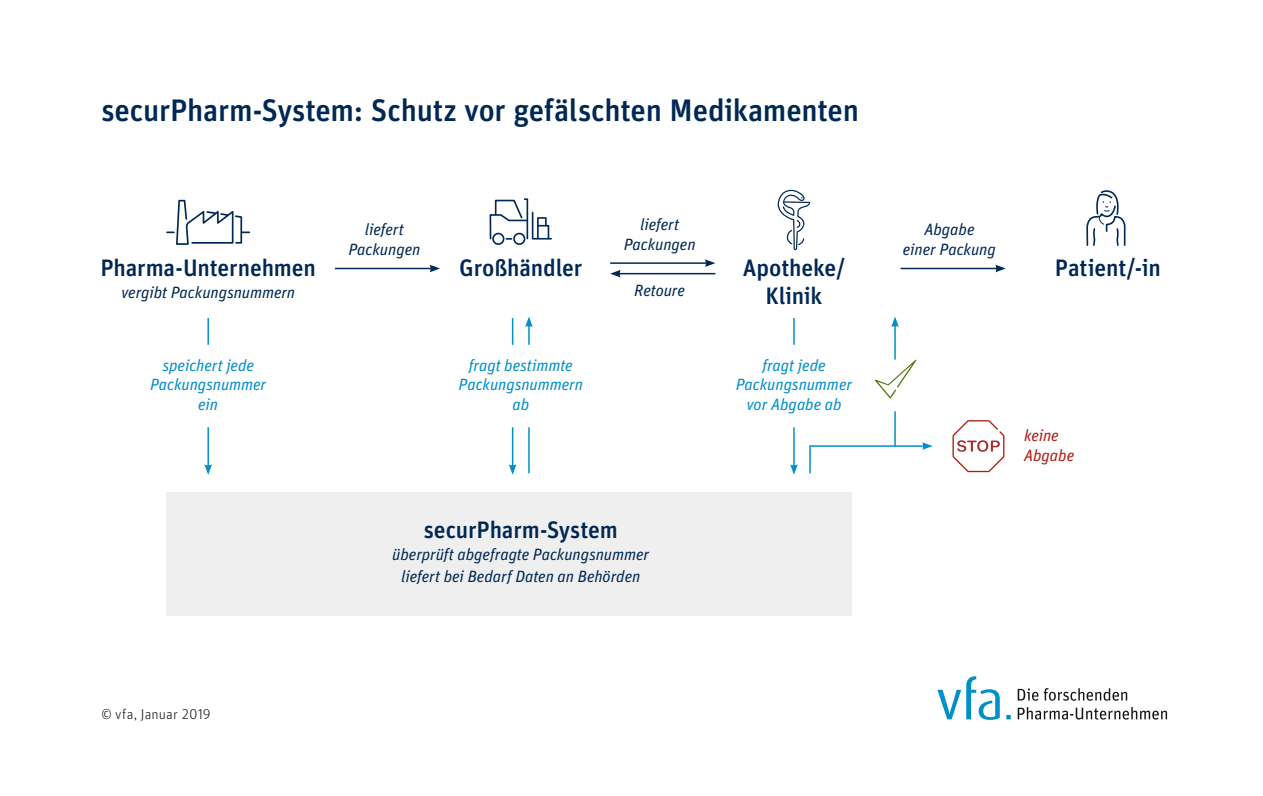
<style>
.page{position:relative;width:1263px;height:796px;background:#fff}
.page>*{position:absolute;margin:0;border:0;box-sizing:border-box;transform-origin:0 0}
.t1{font:500 31.05px "Unit Pro";letter-spacing:-.01em;color:#002854}
.t2{font:500 23.7px/28.5px "Unit Pro";letter-spacing:-.005em;color:#002854;text-align:center}
.t3{font:italic 16.35px/19.6px "Unit Pro";letter-spacing:-.005em;color:#002854;text-align:center}
.t4{font:italic 16.35px/19.6px "Unit Pro";letter-spacing:-.005em;color:#008fc8;text-align:center}
.t5{font:italic 16.35px/19.6px "Unit Pro";letter-spacing:-.005em;color:#b11c0e}
.t6{font:300 14.25px "Unit Pro";letter-spacing:.015em;color:#1f2020}
</style>
<div class="page">
<svg style="left:1018px;top:688px;width:20px;height:12px"></svg>
<svg style="left:1044px;top:688px;width:83px;height:12px"></svg>
<svg style="left:1018px;top:707px;width:149px;height:12px"></svg>
<svg style="left:937px;top:676px;width:63px;height:43px"></svg>
<svg style="left:1006px;top:715px;width:5px;height:4px"></svg>
<svg style="left:875px;top:359px;width:41px;height:39px"></svg>
<hr style="left:207px;top:318px;width:2px;height:26px;background:#008fc8">
<hr style="left:894px;top:411px;width:2px;height:35px;background:#008fc8">
<hr style="left:894px;top:324px;width:2px;height:35px;background:#008fc8">
<svg style="left:891px;top:316px;width:8px;height:11px"></svg>
<svg style="left:809px;top:442px;width:124px;height:32px"></svg>
<hr style="left:335px;top:267px;width:97px;height:2px;background:#002854">
<svg style="left:430px;top:264px;width:10px;height:8px"></svg>
<hr style="left:900px;top:267px;width:97px;height:2px;background:#002854">
<svg style="left:995px;top:264px;width:11px;height:8px"></svg>
<hr style="left:793px;top:318px;width:2px;height:26px;background:#008fc8">
<hr style="left:793px;top:427px;width:2px;height:39px;background:#008fc8">
<svg style="left:790px;top:464px;width:8px;height:10px"></svg>
<hr style="left:528px;top:427px;width:2px;height:46px;background:#008fc8">
<hr style="left:528px;top:324px;width:2px;height:20px;background:#008fc8">
<svg style="left:525px;top:316px;width:8px;height:11px"></svg>
<svg style="left:512px;top:318px;width:1px;height:26px"></svg>
<hr style="left:512px;top:427px;width:1px;height:39px;background:#008fc8">
<svg style="left:509px;top:464px;width:7px;height:10px"></svg>
<div style="left:492px;top:232px;width:12px;height:13px;border:2px solid #002854;border-radius:50%"></div>
<div style="left:513px;top:232px;width:12px;height:13px;border:2px solid #002854;border-radius:50%"></div>
<svg style="left:489px;top:198px;width:63px;height:42px"></svg>
<hr style="left:610px;top:262px;width:97px;height:2px;background:#002854">
<svg style="left:705px;top:259px;width:10px;height:8px"></svg>
<hr style="left:618px;top:273px;width:97px;height:1px;background:#002854">
<svg style="left:610px;top:270px;width:11px;height:7px"></svg>
<svg style="left:777px;top:189px;width:33px;height:61px"></svg>
<svg style="left:166px;top:200px;width:84px;height:45px"></svg>
<hr style="left:207px;top:427px;width:2px;height:39px;background:#008fc8">
<svg style="left:204px;top:464px;width:8px;height:10px"></svg>
<svg style="left:1086px;top:190px;width:40px;height:56px"></svg>
<svg style="left:952px;top:420px;width:52px;height:52px"></svg>
<div style="left:167px;top:491px;width:685px;height:124px;background:#efefef"></div>
<h1 class="t1" style="left:101px;top:90px;width:759px">securPharm-System: Schutz vor gefälschten Medikamenten</h1>
<p class="t3" style="left:624px;top:214px;width:73px">liefert<br>Packungen</p>
<p class="t3" style="left:634px;top:280px;width:52px">Retoure</p>
<p class="t3" style="left:348px;top:220px;width:73px">liefert<br>Packungen</p>
<p class="t3" style="left:903px;top:220px;width:94px">Abgabe<br>einer Packung</p>
<h2 class="t2" style="left:743px;top:253px;width:104px">Apotheke/<br>Klinik</h2>
<h2 class="t2" style="left:100px;top:253px;width:217px">Pharma-Unternehmen</h2>
<h2 class="t2" style="left:1055px;top:253px;width:107px">Patient/-in</h2>
<p class="t3" style="left:121px;top:282px;width:176px">vergibt Packungsnummern</p>
<h2 class="t2" style="left:459px;top:253px;width:124px">Großhändler</h2>
<p class="t4" style="left:459px;top:355px;width:126px">fragt bestimmte<br>Packungsnummern ab</p>
<p class="t4" style="left:150px;top:355px;width:118px">speichert jede<br>Packungsnummer ein</p>
<p class="t4" style="left:736px;top:355px;width:118px">fragt jede<br>Packungsnummer vor Abgabe ab</p>
<p class="t6" style="left:101px;top:705px;width:111px">© vfa, Januar 2019</p>
<h2 class="t2" style="left:424px;top:514px;width:196px">securPharm-System</h2>
<p class="t3" style="left:392px;top:542px;width:258px;line-height:21.9px">überprüft abgefragte Packungsnummer liefert bei Bedarf Daten an Behörden</p>
<p class="t5" style="left:1024px;top:425px;width:52px">keine<br>Abgabe</p>
</div>
